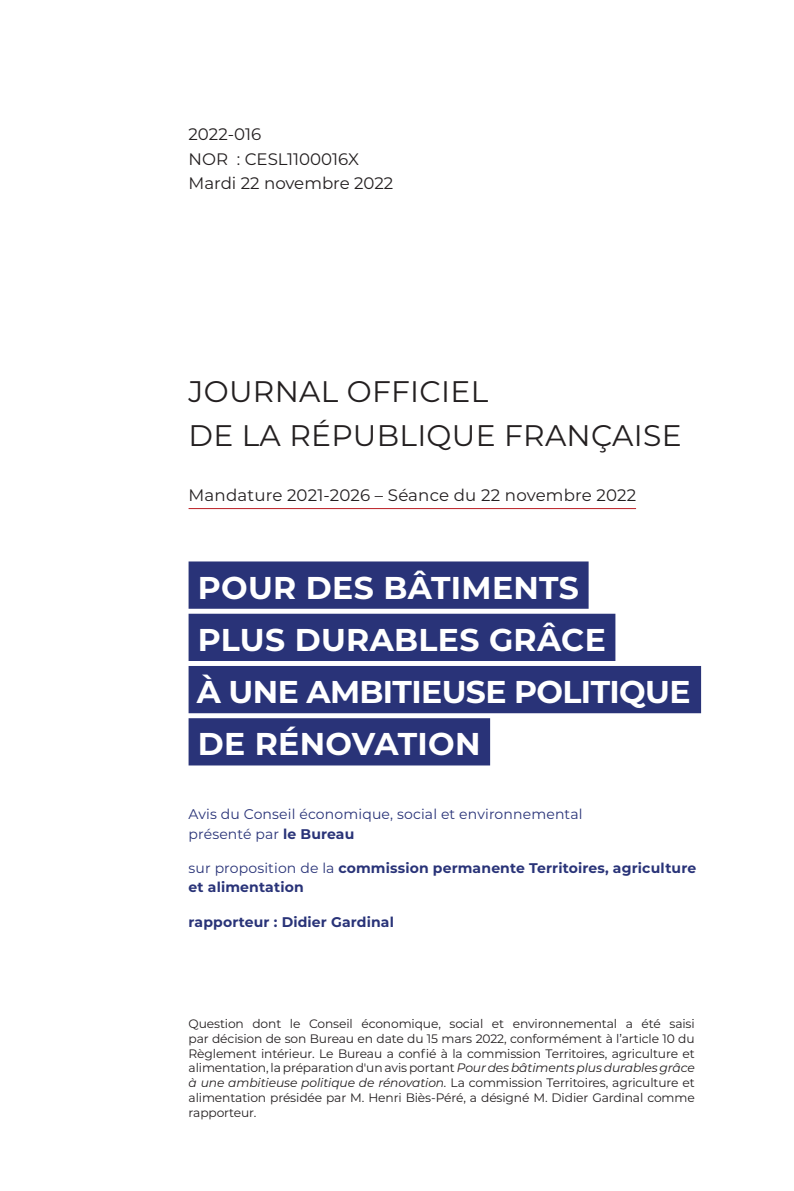
<style>
.page{position:relative;width:794px;height:1191px;background:#fff}
.page>*{position:absolute;margin:0;border:0;box-sizing:border-box;transform-origin:0 0}
.t1{font:700 31.5px/52.1px "Montserrat";letter-spacing:.01em;color:#fff}
.t2{font:29.75px/43.8px "Montserrat";letter-spacing:.01em;color:#231f20}
.t3{font:16.62px/24.5px "Montserrat";color:#231f20}
.t4{font:700 14px/19.2px "Montserrat";letter-spacing:.01em;color:#293378}
.t5{font:14px/19.2px "Montserrat";letter-spacing:.01em;color:#293378}
.t6{font:12.25px/14.7px "Montserrat";letter-spacing:-.01em;color:#231f20;text-align:justify}
.s1{font-weight:700}
.s2{font-weight:400}
.s3{font-style:italic}
</style>
<div class="page">
<hr style="left:189px;top:508px;width:447px;height:1px;background:#ba1f24">
<div style="left:189px;top:561px;width:399px;height:48px;background:#293378"></div>
<div style="left:189px;top:614px;width:426px;height:47px;background:#293378"></div>
<div style="left:189px;top:666px;width:512px;height:47px;background:#293378"></div>
<div style="left:189px;top:718px;width:301px;height:47px;background:#293378"></div>
<h3 class="t3" style="left:189px;top:121px;width:206px">2022-016<br>NOR : CESL1100016X<br>Mardi 22 novembre 2022</h3>
<h2 class="t2" style="left:189px;top:369px;width:494px">JOURNAL OFFICIEL<br>DE LA RÉPUBLIQUE FRANÇAISE</h2>
<h3 class="t3" style="left:189px;top:482px;width:449px">Mandature 2021-2026 – Séance du 22 novembre 2022</h3>
<h1 class="t1" style="left:197px;top:559px;width:495px">POUR DES BÂTIMENTS<br>PLUS DURABLES GRÂCE<br>À UNE AMBITIEUSE POLITIQUE<br>DE RÉNOVATION</h1>
<p class="t5" style="left:189px;top:804px;width:395px">Avis du Conseil économique, social et environnemental présenté par <span class="s1">le Bureau</span></p>
<p class="t4" style="left:189px;top:857px;width:509px"><span class="s2">sur proposition de la</span> commission permanente Territoires, agriculture et alimentation</p>
<p class="t4" style="left:189px;top:911px;width:207px">rapporteur : Didier Gardinal</p>
<p class="t6" style="left:189px;top:1016px;width:508px">Question dont le Conseil économique, social et environnemental a été saisi par décision de son Bureau en date du 15 mars 2022, conformément à l’article 10 du Règlement intérieur. Le Bureau a confié à la commission Territoires, agriculture et alimentation, la préparation d'un avis portant <span class="s3">Pour des bâtiments plus durables grâce à une ambitieuse politique de rénovation.</span> La commission Territoires, agriculture et alimentation présidée par M. Henri Biès-Péré, a désigné M. Didier Gardinal comme rapporteur.</p>
</div>
